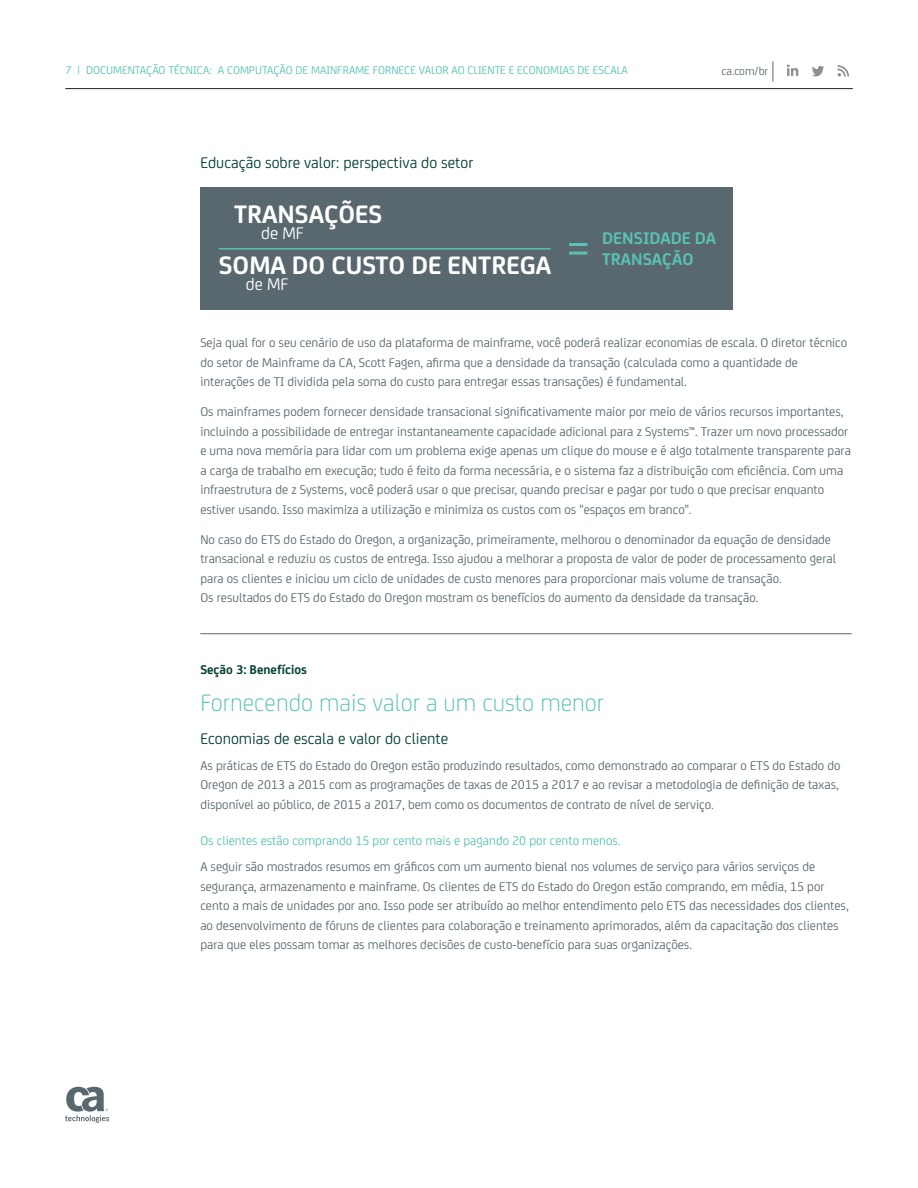
<style>
.page{position:relative;width:918px;height:1188px;background:#fff}
.page>*{position:absolute;margin:0;border:0;box-sizing:border-box;transform-origin:0 0}
.t1{font:700 27px "CA Sans";color:#fff}
.t2{font:300 25.5px "CA Sans";color:#59c2b4}
.t3{font:700 18px/21px "CA Sans";color:#59c2b4}
.t4{font:18px "CA Sans";color:#fff}
.t5{font:16.5px "CA Sans";color:#053f34}
.t6{font:13.5px/19.5px "CA Sans";color:#58686e}
.t7{font:13.5px "CA Sans";color:#59c2b4}
.t8{font:700 13.5px "CA Sans";color:#053f34}
.t9{font:12px "CA Sans";color:#59c2b4}
.t10{font:12px "CA Sans";color:#58686e}
</style>
<div class="page">
<hr style="left:65px;top:88px;width:788px;height:1px;background:#231f20">
<hr style="left:200px;top:633px;width:652px;height:1px;background:#58686e">
<svg style="left:773px;top:61px;width:1px;height:21px"></svg>
<svg style="left:787px;top:64px;width:11px;height:12px"></svg>
<svg style="left:838px;top:65px;width:11px;height:11px"></svg>
<svg style="left:812px;top:66px;width:12px;height:10px"></svg>
<svg style="left:65px;top:1087px;width:44px;height:36px"></svg>
<div style="left:200px;top:188px;width:533px;height:122px;background:#58686e"></div>
<hr style="left:219px;top:248px;width:332px;height:2px;background:#59c2b4">
<hr style="left:569px;top:243px;width:18px;height:3px;background:#59c2b4">
<hr style="left:569px;top:252px;width:18px;height:3px;background:#59c2b4">
<p class="t9" style="left:65px;top:62px;width:563px">7 | Documentação técnica: A computação de mainframe fornece valor ao cliente e economias de escala</p>
<p class="t5" style="left:200px;top:151px;width:275px">Educação sobre valor: perspectiva do setor</p>
<p class="t10" style="left:721px;top:62px;width:48px">ca.com/br</p>
<h1 class="t1" style="left:234px;top:194px;width:150px">TRANSAÇÕES</h1>
<h3 class="t4" style="left:261px;top:220px;width:33px">de MF</h3>
<h3 class="t4" style="left:246px;top:271px;width:33px">de MF</h3>
<h1 class="t1" style="left:219px;top:245px;width:33px">SOMA</h1>
<h1 class="t1" style="left:292px;top:245px;width:55px">DO CUSTO</h1>
<h1 class="t1" style="left:411px;top:245px;width:52px">DE ENTRE</h1>
<h1 class="t1" style="left:520px;top:245px;width:31px">GA</h1>
<h3 class="t3" style="left:602px;top:226px;width:115px">DENSIDADE DA<br>TRANSAÇÃO</h3>
<p class="t6" style="left:200px;top:332px;width:648px">Seja qual for o seu cenário de uso da plataforma de mainframe, você poderá realizar economias de escala. O diretor técnico do setor de Mainframe da CA, Scott Fagen, afirma que a densidade da transação (calculada como a quantidade de interações de TI dividida pela soma do custo para entregar essas transações) é fundamental.</p>
<p class="t6" style="left:200px;top:401px;width:652px">Os mainframes podem fornecer densidade transacional significativamente maior por meio de vários recursos importantes, incluindo a possibilidade de entregar instantaneamente capacidade adicional para z Systems™. Trazer um novo processador e uma nova memória para lidar com um problema exige apenas um clique do mouse e é algo totalmente transparente para a carga de trabalho em execução; tudo é feito da forma necessária, e o sistema faz a distribuição com eficiência. Com uma infraestrutura de z Systems, você poderá usar o que precisar, quando precisar e pagar por tudo o que precisar enquanto estiver usando. Isso maximiza a utilização e minimiza os custos com os "espaços em branco".</p>
<p class="t6" style="left:200px;top:529px;width:637px">No caso do ETS do Estado do Oregon, a organização, primeiramente, melhorou o denominador da equação de densidade transacional e reduziu os custos de entrega. Isso ajudou a melhorar a proposta de valor de poder de processamento geral para os clientes e iniciou um ciclo de unidades de custo menores para proporcionar mais volume de transação.<br>Os resultados do ETS do Estado do Oregon mostram os benefícios do aumento da densidade da transação.</p>
<p class="t8" style="left:200px;top:660px;width:108px">SEÇÃO 3: BENEFÍCIOS</p>
<h2 class="t2" style="left:200px;top:685px;width:405px">Fornecendo mais valor a um custo menor</h2>
<p class="t5" style="left:200px;top:727px;width:249px">Economias de escala e valor do cliente</p>
<p class="t6" style="left:200px;top:755px;width:642px">As práticas de ETS do Estado do Oregon estão produzindo resultados, como demonstrado ao comparar o ETS do Estado do<br>Oregon de 2013 a 2015 com as programações de taxas de 2015 a 2017 e ao revisar a metodologia de definição de taxas, disponível ao público, de 2015 a 2017, bem como os documentos de contrato de nível de serviço.</p>
<p class="t7" style="left:200px;top:831px;width:422px">Os clientes estão comprando 15 por cento mais e pagando 20 por cento menos.</p>
<p class="t6" style="left:200px;top:856px;width:650px">A seguir são mostrados resumos em gráficos com um aumento bienal nos volumes de serviço para vários serviços de segurança, armazenamento e mainframe. Os clientes de ETS do Estado do Oregon estão comprando, em média, 15 por cento a mais de unidades por ano. Isso pode ser atribuído ao melhor entendimento pelo ETS das necessidades dos clientes, ao desenvolvimento de fóruns de clientes para colaboração e treinamento aprimorados, além da capacitação dos clientes para que eles possam tomar as melhores decisões de custo-benefício para suas organizações.</p>
</div>
